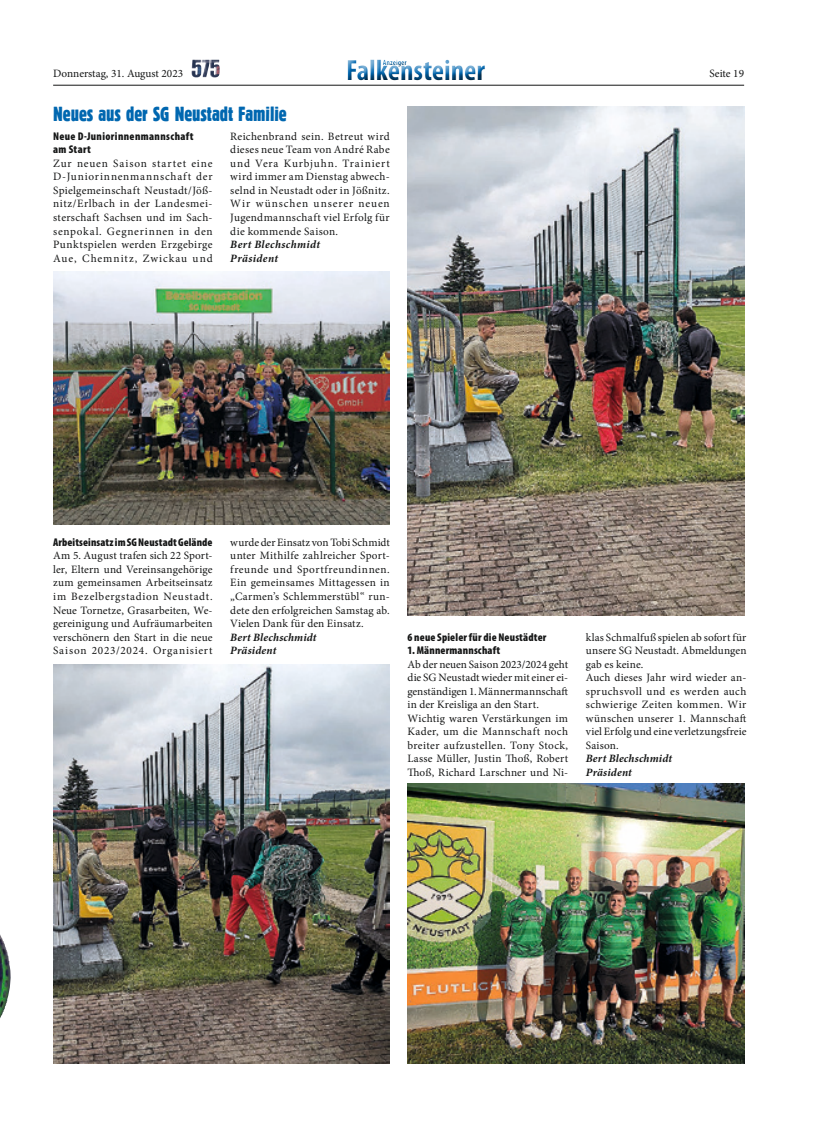
<style>
.page{position:relative;width:815px;height:1134px;background:#fff}
.page>*{position:absolute;margin:0;border:0;box-sizing:border-box;transform-origin:0 0}
.t1{font:700 condensed 29.38px "Myriad Pro";color:#0067b0}
.t2{font:21.25px "Block D Regu Extr Cond";color:#0067b0}
.t3{font:11.25px/13.5px "Minion Pro";letter-spacing:.02em;color:#151616;text-align:justify}
.t4{font:900 condensed 11.25px "Myriad Pro";letter-spacing:.015em;color:#151616}
.t5{font:italic 700 11.25px/13.5px "Minion Pro";letter-spacing:.02em;color:#151616}
.t6{font:900 condensed 11.25px/13.5px "Myriad Pro";letter-spacing:.035em;color:#151616}
.t7{font:11.25px "Minion Pro";color:#151616}
.t8{font:700 condensed 7.75px "Myriad Pro";color:#0067b0}
</style>
<div class="page">
<hr style="left:53px;top:85px;width:691px;height:1px;background:#151616">
<div style="left:341px;top:51px;width:157px;height:36px;background:#fff"></div>
<div style="left:341px;top:54px;width:153px;height:33px;background:#151616;opacity:.75"></div>
<img style="left:192px;top:60px;width:22px;height:18px">
<img style="left:407px;top:784px;width:337px;height:279px">
<img style="left:407px;top:106px;width:337px;height:509px">
<img style="left:53px;top:665px;width:337px;height:398px">
<img style="left:53px;top:272px;width:337px;height:252px">
<img style="left:0;top:935px;width:11px;height:83px">
<p class="t8" style="left:383px;top:57px;width:25px">Anzeiger</p>
<h1 class="t1" style="left:346px;top:52px;width:141px">Falkensteiner</h1>
<p class="t7" style="left:53px;top:66px;width:132px">Donnerstag, 31. August 2023</p>
<p class="t3" style="left:709px;top:67px;width:36px">Seite 19</p>
<h2 class="t2" style="left:53px;top:103px;width:235px">Neues aus der SG Neustadt Familie</h2>
<p class="t6" style="left:53px;top:129px;width:142px">Neue D-Juniorinnenmannschaft am Start</p>
<p class="t3" style="left:53px;top:157px;width:161px">Zur neuen Saison startet eine D-Juniorinnenmannschaft der Spielgemeinschaft Neustadt/Jöß&shy;nitz/Erlbach in der Landesmei&shy;sterschaft Sachsen und im Sach&shy;senpokal. Gegnerinnen in den Punktspielen werden Erzgebirge Aue, Chemnitz, Zwickau und</p>
<p class="t3" style="left:230px;top:129px;width:161px">Reichenbrand sein. Betreut wird dieses neue Team von André Rabe und Vera Kurbjuhn. Trainiert wird immer am Dienstag abwech&shy;selnd in Neustadt oder in Jößnitz.<br>Wir wünschen unserer neuen Jugendmannschaft viel Erfolg für die kommende Saison.</p>
<p class="t5" style="left:230px;top:237px;width:91px">Bert Blechschmidt<br>Präsident</p>
<p class="t4" style="left:53px;top:535px;width:161px">Arbeitseinsatz im SG Neustadt Gelände</p>
<p class="t3" style="left:53px;top:549px;width:161px">Am 5. August trafen sich 22 Sport&shy;ler, Eltern und Vereinsangehörige zum gemeinsamen Arbeitseinsatz im Bezelbergstadion Neustadt.<br>Neue Tornetze, Grasarbeiten, We&shy;gereinigung und Aufräumarbeiten verschönern den Start in die neue Saison 2023/2024. Organisiert</p>
<p class="t3" style="left:230px;top:535px;width:161px">wurde der Einsatz von Tobi Schmidt unter Mithilfe zahlreicher Sport&shy;freunde und Sportfreundinnen.<br>Ein gemeinsames Mittagessen in „Carmen’s Schlemmerstübl“ run&shy;dete den erfolgreichen Samstag ab.<br>Vielen Dank für den Einsatz.</p>
<p class="t5" style="left:230px;top:630px;width:88px">Bert Blechschmidt<br>Präsident</p>
<p class="t4" style="left:407px;top:630px;width:140px">6 neue Spieler für die Neustädter</p>
<p class="t4" style="left:407px;top:643px;width:94px">1. Männermannschaft</p>
<p class="t3" style="left:407px;top:657px;width:162px;text-align:left">Ab der neuen Saison 2023/2024 geht die SG Neustadt wieder mit einer ei&shy;genständigen 1. Männermannschaft in der Kreisliga an den Start.<br>Wichtig waren Verstärkungen im Kader, um die Mannschaft noch breiter aufzustellen. Tony Stock, Lasse Müller, Justin Thoß, Robert Thoß, Richard Larschner und Ni-</p>
<p class="t3" style="left:586px;top:630px;width:162px;text-align:left">klas Schmalfuß spielen ab sofort für unsere SG Neustadt. Abmeldungen gab es keine.<br>Auch dieses Jahr wird wieder an&shy;spruchsvoll und es werden auch schwierige Zeiten kommen. Wir wünschen unserer 1. Mannschaft viel Erfolg und eine verletzungsfreie<br>Saison.</p>
<p class="t5" style="left:586px;top:752px;width:88px">Bert Blechschmidt<br>Präsident</p>
</div>
